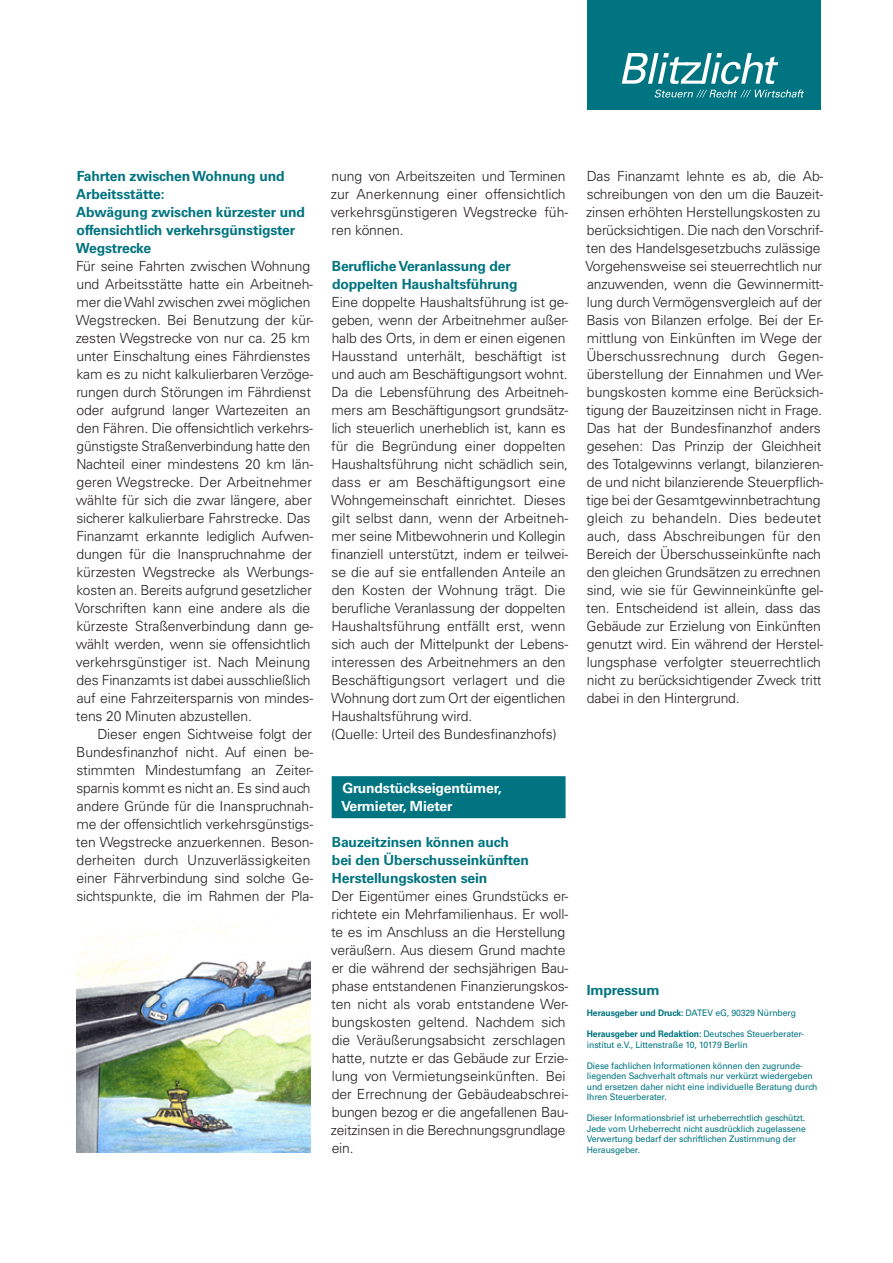
<style>
.page{position:relative;width:893px;height:1263px;background:#fff}
.page>*{position:absolute;margin:0;border:0;box-sizing:border-box;transform-origin:0 0}
.t1{font:300 13.95px/18px "Univers LT Std";letter-spacing:-.01em;color:#231f20}
.t2{font:700 13.95px "Univers LT Std";letter-spacing:-.01em;color:#007480}
.t3{font:700 13.95px/18px "Univers LT Std";letter-spacing:-.01em;color:#fff}
.t4{font:9px/10.5px "Univers LT Std";letter-spacing:-.01em;color:#007480;scale:.96 1}
.s1{font-weight:700;color:#007480}
.s2{font-weight:700}
</style>
<div class="page">
<div style="left:587px;top:0;width:234px;height:110px;background:#007480"></div>
<svg style="left:622px;top:53px;width:156px;height:31px"></svg>
<svg style="left:655px;top:90px;width:149px;height:8px"></svg>
<div style="left:332px;top:776px;width:234px;height:42px;background:#007480"></div>
<img style="left:77px;top:921px;width:233px;height:231px">
<p class="t2" style="left:77px;top:167px;width:210px">Fahrten zwischen Wohnung und</p>
<p class="t2" style="left:76px;top:185px;width:90px">Arbeitsstätte:</p>
<p class="t2" style="left:76px;top:203px;width:230px">Abwägung zwischen kürzester und</p>
<p class="t2" style="left:77px;top:221px;width:220px">offensichtlich verkehrsgünstigster</p>
<p class="t2" style="left:76px;top:239px;width:77px">Wegstrecke</p>
<p class="t1" style="left:76px;top:257px;width:235px">Für seine Fahrten zwischen Wohnung</p>
<p class="t1" style="left:76px;top:275px;width:238px">und Arbeitsstätte hatte ein Arbeitneh-</p>
<p class="t1" style="left:76px;top:293px;width:235px">mer die Wahl zwischen zwei möglichen</p>
<p class="t1" style="left:76px;top:311px;width:239px">Wegstrecken. Bei Benutzung der kür-</p>
<p class="t1" style="left:76px;top:329px;width:236px">zesten Wegstrecke von nur ca. 25 km</p>
<p class="t1" style="left:76px;top:347px;width:236px">unter Einschaltung eines Fährdienstes</p>
<p class="t1" style="left:76px;top:365px;width:238px">kam es zu nicht kalkulierbaren Verzöge-</p>
<p class="t1" style="left:76px;top:383px;width:236px">rungen durch Störungen im Fährdienst</p>
<p class="t1" style="left:77px;top:401px;width:235px">oder aufgrund langer Wartezeiten an</p>
<p class="t1" style="left:77px;top:419px;width:238px">den Fähren. Die offensichtlich verkehrs-</p>
<p class="t1" style="left:77px;top:437px;width:235px">günstigste Straßenverbindung hatte den</p>
<p class="t1" style="left:76px;top:455px;width:238px">Nachteil einer mindestens 20 km län-</p>
<p class="t1" style="left:77px;top:473px;width:237px">geren Wegstrecke. Der Arbeitnehmer</p>
<p class="t1" style="left:76px;top:491px;width:238px">wählte für sich die zwar längere, aber</p>
<p class="t1" style="left:76px;top:509px;width:236px">sicherer kalkulierbare Fahrstrecke. Das</p>
<p class="t1" style="left:76px;top:527px;width:238px">Finanzamt erkannte lediglich Aufwen-</p>
<p class="t1" style="left:77px;top:545px;width:237px">dungen für die Inanspruchnahme der</p>
<p class="t1" style="left:76px;top:563px;width:238px">kürzesten Wegstrecke als Werbungs-</p>
<p class="t1" style="left:76px;top:581px;width:237px">kosten an. Bereits aufgrund gesetzlicher</p>
<p class="t1" style="left:75px;top:599px;width:237px">Vorschriften kann eine andere als die</p>
<p class="t1" style="left:76px;top:617px;width:238px">kürzeste Straßenverbindung dann ge-</p>
<p class="t1" style="left:76px;top:635px;width:236px">wählt werden, wenn sie offensichtlich</p>
<p class="t1" style="left:76px;top:653px;width:236px">verkehrsgünstiger ist. Nach Meinung</p>
<p class="t1" style="left:77px;top:671px;width:235px">des Finanzamts ist dabei ausschließlich</p>
<p class="t1" style="left:77px;top:689px;width:238px">auf eine Fahrzeitersparnis von mindes-</p>
<p class="t1" style="left:76px;top:707px;width:178px">tens 20 Minuten abzustellen.</p>
<p class="t1" style="left:97px;top:725px;width:216px">Dieser engen Sichtweise folgt der</p>
<p class="t1" style="left:76px;top:743px;width:238px">Bundesfinanzhof nicht. Auf einen be-</p>
<p class="t1" style="left:76px;top:761px;width:238px">stimmten Mindestumfang an Zeiter-</p>
<p class="t1" style="left:76px;top:779px;width:235px">sparnis kommt es nicht an. Es sind auch</p>
<p class="t1" style="left:77px;top:797px;width:238px">andere Gründe für die Inanspruchnah-</p>
<p class="t1" style="left:77px;top:815px;width:238px">me der offensichtlich verkehrsgünstigs-</p>
<p class="t1" style="left:76px;top:833px;width:239px">ten Wegstrecke anzuerkennen. Beson-</p>
<p class="t1" style="left:77px;top:851px;width:235px">derheiten durch Unzuverlässigkeiten</p>
<p class="t1" style="left:77px;top:869px;width:238px">einer Fährverbindung sind solche Ge-</p>
<p class="t1" style="left:76px;top:887px;width:238px">sichtspunkte, die im Rahmen der Pla-</p>
<p class="t1" style="left:331px;top:167px;width:239px">nung von Arbeitszeiten und Terminen zur Anerkennung einer offensichtlich verkehrsgünstigeren Wegstrecke füh&shy;ren können.</p>
<p class="t1" style="left:331px;top:257px;width:239px"><span class="s1">Berufliche Veranlassung der doppelten Haushaltsführung<br></span>Eine doppelte Haushaltsführung ist ge&shy;geben, wenn der Arbeitnehmer außer&shy;halb des Orts, in dem er einen eigenen Hausstand unterhält, beschäftigt ist und auch am Beschäftigungsort wohnt.<br>Da die Lebensführung des Arbeitneh&shy;mers am Beschäftigungsort grundsätz&shy;lich steuerlich unerheblich ist, kann es für die Begründung einer doppelten Haushaltsführung nicht schädlich sein, dass er am Beschäftigungsort eine Wohngemeinschaft einrichtet. Dieses gilt selbst dann, wenn der Arbeitneh&shy;mer seine Mitbewohnerin und Kollegin finanziell unterstützt, indem er teilwei&shy;se die auf sie entfallenden Anteile an den Kosten der Wohnung trägt. Die berufliche Veranlassung der doppelten Haushaltsführung entfällt erst, wenn sich auch der Mittelpunkt der Lebens&shy;interessen des Arbeitnehmers an den Beschäftigungsort verlagert und die Wohnung dort zum Ort der eigentlichen Haushaltsführung wird.<br>(Quelle: Urteil des Bundesfinanzhofs)</p>
<p class="t3" style="left:341px;top:779px;width:162px">Grundstückseigentümer,<br>Vermieter, Mieter</p>
<p class="t1" style="left:331px;top:833px;width:239px"><span class="s1">Bauzeitzinsen können auch<br>bei den Überschusseinkünften Herstellungskosten sein<br></span>Der Eigentümer eines Grundstücks er&shy;richtete ein Mehrfamilienhaus. Er woll&shy;te es im Anschluss an die Herstellung veräußern. Aus diesem Grund machte er die während der sechsjährigen Bau&shy;phase entstandenen Finanzierungskos&shy;ten nicht als vorab entstandene Wer&shy;bungskosten geltend. Nachdem sich die Veräußerungsabsicht zerschlagen hatte, nutzte er das Gebäude zur Erzie&shy;lung von Vermietungseinkünften. Bei der Errechnung der Gebäudeabschrei&shy;bungen bezog er die angefallenen Bau&shy;zeitzinsen in die Berechnungsgrundlage ein.</p>
<p class="t1" style="left:586px;top:167px;width:239px">Das Finanzamt lehnte es ab, die Ab&shy;schreibungen von den um die Bauzeit&shy;zinsen erhöhten Herstellungskosten zu berücksichtigen. Die nach den Vorschrif&shy;ten des Handelsgesetzbuchs zulässige Vorgehensweise sei steuerrechtlich nur anzuwenden, wenn die Gewinnermitt&shy;lung durch Vermögensvergleich auf der Basis von Bilanzen erfolge. Bei der Er&shy;mittlung von Einkünften im Wege der Überschussrechnung durch Gegen&shy;überstellung der Einnahmen und Wer&shy;bungskosten komme eine Berücksich&shy;tigung der Bauzeitzinsen nicht in Frage.<br>Das hat der Bundesfinanzhof anders gesehen: Das Prinzip der Gleichheit des Totalgewinns verlangt, bilanzieren&shy;de und nicht bilanzierende Steuerpflich&shy;tige bei der Gesamtgewinnbetrachtung gleich zu behandeln. Dies bedeutet auch, dass Abschreibungen für den Bereich der Überschusseinkünfte nach den gleichen Grundsätzen zu errechnen sind, wie sie für Gewinneinkünfte gel&shy;ten. Entscheidend ist allein, dass das Gebäude zur Erzielung von Einkünften genutzt wird. Ein während der Herstel&shy;lungsphase verfolgter steuerrechtlich nicht zu berücksichtigender Zweck tritt dabei in den Hintergrund.</p>
<p class="t2" style="left:587px;top:982px;width:74px">Impressum</p>
<p class="t4" style="left:587px;top:1008px;width:219px"><span class="s2">Herausgeber und Druck:</span> DATEV eG, 90329 Nürnberg</p>
<p class="t4" style="left:587px;top:1029px;width:228px"><span class="s2">Herausgeber und Redaktion:</span> Deutsches Steuerberater&shy;institut e.V., Littenstraße 10, 10179 Berlin</p>
<p class="t4" style="left:587px;top:1060px;width:242px">Diese fachlichen Informationen können den zugrunde&shy;liegenden Sachverhalt oftmals nur verkürzt wiedergeben und ersetzen daher nicht eine individuelle Beratung durch Ihren Steuerberater.</p>
<p class="t4" style="left:587px;top:1113px;width:230px">Dieser Informationsbrief ist urheberrechtlich geschützt.<br>Jede vom Urheberrecht nicht ausdrücklich zugelassene Verwertung bedarf der schriftlichen Zustimmung der Herausgeber.</p>
</div>
